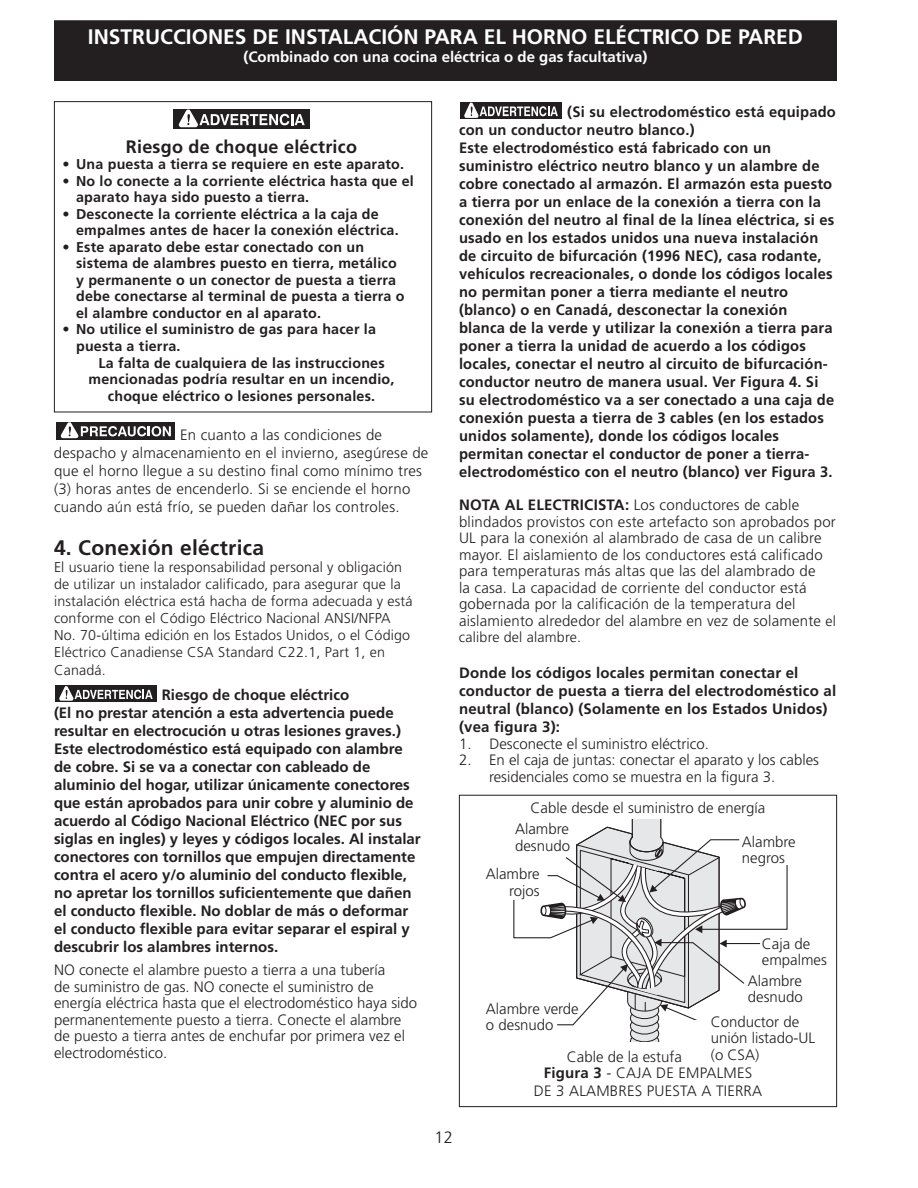
<style>
.page{position:relative;width:918px;height:1188px;background:#fff}
.page>*{position:absolute;margin:0;border:0;box-sizing:border-box;transform-origin:0 0}
.t1{font:700 21px "Frutiger";color:#fff}
.t2{font:700 21px "Frutiger";letter-spacing:.015em;color:#231f20}
.t3{font:700 18px "Frutiger";letter-spacing:.015em;color:#231f20}
.t4{font:300 16.5px "Frutiger";color:#231f20}
.t5{font:700 15px/18px "Frutiger";letter-spacing:.015em;color:#231f20}
.t6{font:300 15px/16.5px "Frutiger";letter-spacing:.015em;color:#231f20}
.t7{font:700 15px "Frutiger";color:#fff}
.t8{font:700 14.25px/16.5px "Frutiger";letter-spacing:.015em;color:#231f20}
.t9{font:300 14.25px/17.1px "Frutiger";letter-spacing:.015em;color:#231f20}
.s1{font-weight:700}
.s2{font-size:14.25px}
</style>
<div class="page">
<div style="left:55px;top:21px;width:781px;height:59px;background:#231f20"></div>
<div style="left:54px;top:20px;width:783px;height:61px;border:2px solid #231f20"></div>
<div style="left:56px;top:422px;width:118px;height:17px;background:#231f20"></div>
<svg style="left:60px;top:422px;width:111px;height:17px"></svg>
<div style="left:55px;top:686px;width:102px;height:16px;background:#231f20"></div>
<svg style="left:59px;top:685px;width:94px;height:16px"></svg>
<div style="left:54px;top:101px;width:378px;height:311px;border:1px solid #231f20"></div>
<div style="left:174px;top:109px;width:136px;height:20px;background:#231f20"></div>
<svg style="left:178px;top:109px;width:127px;height:19px"></svg>
<svg style="left:630px;top:1036px;width:29px;height:6px"></svg>
<svg style="left:630px;top:1025px;width:29px;height:17px"></svg>
<div style="left:630px;top:1025px;width:29px;height:17px;border:1px solid #231f20;border-radius:50%"></div>
<div style="left:630px;top:1018px;width:29px;height:16px;background:#e6e7e9;border-radius:50%"></div>
<div style="left:630px;top:1018px;width:29px;height:16px;border:1px solid #231f20;border-radius:50%"></div>
<svg style="left:513px;top:820px;width:275px;height:206px"></svg>
<div style="left:459px;top:795px;width:378px;height:312px;border:1px solid #231f20"></div>
<div style="left:692px;top:1020px;width:37px;height:16px;background:#fff"></div>
<div style="left:502px;top:883px;width:19px;height:16px;background:#fff"></div>
<div style="left:775px;top:852px;width:17px;height:13px;background:#fff"></div>
<div style="left:460px;top:102px;width:102px;height:17px;background:#231f20"></div>
<svg style="left:464px;top:102px;width:94px;height:16px"></svg>
<h1 class="t1" style="left:88px;top:25px;width:717px">INSTRUCCIONES DE INSTALACIÓN PARA EL HORNO ELÉCTRICO DE PARED</h1>
<p class="t7" style="left:243px;top:48px;width:406px">(Combinado con una cocina eléctrica o de gas facultativa)</p>
<p class="t3" style="left:126px;top:136px;width:233px">Riesgo de choque eléctrico</p>
<p class="t8" style="left:63px;top:156px;width:343px">• Una puesta a tierra se requiere en este aparato.</p>
<p class="t8" style="left:76px;top:173px;width:339px;text-indent:-13px">• No lo conecte a la corriente eléctrica hasta que el aparato haya sido puesto a tierra.</p>
<p class="t8" style="left:76px;top:206px;width:324px;text-indent:-14px">• Desconecte la corriente eléctrica a la caja de empalmes antes de hacer la conexión eléctrica.</p>
<p class="t8" style="left:76px;top:239px;width:330px;text-indent:-14px">• Este aparato debe estar conectado con un sistema de alambres puesto en tierra, metálico y permanente o un conector de puesta a tierra debe conectarse al terminal de puesta a tierra o el alambre conductor en al aparato.</p>
<p class="t8" style="left:76px;top:321px;width:301px;line-height:17.1px;text-indent:-14px">• No utilice el suministro de gas para hacer la puesta a tierra.</p>
<p class="t8" style="left:89px;top:355px;width:307px;text-align:center">La falta de cualquiera de las instrucciones mencionadas podría resultar en un incendio, choque eléctrico o lesiones personales.</p>
<p class="t6" style="left:54px;top:426px;width:376px;line-height:18px;text-indent:126px">En cuanto a las condiciones de despacho y almacenamiento en el invierno, asegúrese de que el horno llegue a su destino final como mínimo tres (3) horas antes de encenderlo. Si se enciende el horno cuando aún está frío, se pueden dañar los controles.</p>
<h1 class="t2" style="left:54px;top:535px;width:212px">4. Conexión eléctrica</h1>
<p class="t9" style="left:54px;top:559px;width:360px">El usuario tiene la responsabilidad personal y obligación de utilizar un instalador calificado, para asegurar que la instalación eléctrica está hacha de forma adecuada y está conforme con el Código Eléctrico Nacional ANSI/NFPA No. 70-última edición en los Estados Unidos, o el Código Eléctrico Canadiense CSA Standard C22.1, Part 1, en Canadá.</p>
<p class="t5" style="left:54px;top:686px;width:368px;text-indent:108px">Riesgo de choque eléctrico<br>(El no prestar atención a esta advertencia puede resultar en electrocución u otras lesiones graves.)<br>Este electrodoméstico está equipado con alambre de cobre. Si se va a conectar con cableado de aluminio del hogar, utilizar únicamente conectores que están aprobados para unir cobre y aluminio de acuerdo al Código Nacional Eléctrico (NEC por sus siglas en ingles) y leyes y códigos locales. Al instalar conectores con tornillos que empujen directamente contra el acero y/o aluminio del conducto flexible, no apretar los tornillos suficientemente que dañen el conducto flexible. No doblar de más o deformar el conducto flexible para evitar separar el espiral y descubrir los alambres internos.</p>
<p class="t6" style="left:54px;top:962px;width:365px">NO conecte el alambre puesto a tierra a una tubería<br>de suministro de gas. NO conecte el suministro de energía eléctrica hasta que el electrodoméstico haya sido permanentemente puesto a tierra. Conecte el alambre de puesto a tierra antes de enchufar por primera vez el electrodoméstico.</p>
<p class="t5" style="left:459px;top:103px;width:378px;text-indent:108px">(Si su electrodoméstico está equipado con un conductor neutro blanco.)<br>Este electrodoméstico está fabricado con un suministro eléctrico neutro blanco y un alambre de cobre conectado al armazón. El armazón esta puesto a tierra por un enlace de la conexión a tierra con la conexión del neutro al final de la línea eléctrica, si es usado en los estados unidos una nueva instalación de circuito de bifurcación (1996 NEC), casa rodante, vehículos recreacionales, o donde los códigos locales no permitan poner a tierra mediante el neutro (blanco) o en Canadá, desconectar la conexión blanca de la verde y utilizar la conexión a tierra para poner a tierra la unidad de acuerdo a los códigos locales, conectar el neutro al circuito de bifurcación&shy;conductor neutro de manera usual. Ver Figura 4. Si su electrodoméstico va a ser conectado a una caja de conexión puesta a tierra de 3 cables (en los estados unidos solamente), donde los códigos locales permitan conectar el conductor de poner a tierra&shy;electrodoméstico con el neutro (blanco) ver Figura 3.</p>
<p class="t6" style="left:459px;top:497px;width:379px"><span class="s1">NOTA AL ELECTRICISTA:</span> Los conductores de cable blindados provistos con este artefacto son aprobados por UL para la conexión al alambrado de casa de un calibre mayor. El aislamiento de los conductores está calificado para temperaturas más altas que las del alambrado de<br>la casa. La capacidad de corriente del conductor está gobernada por la calificación de la temperatura del aislamiento alrededor del alambre en vez de solamente <span class="s2">el</span></p>
<p class="t9" style="left:459px;top:629px;width:124px">calibre del alambre.</p>
<p class="t5" style="left:459px;top:664px;width:379px">Donde los códigos locales permitan conectar el conductor de puesta a tierra del electrodoméstico al neutral (blanco) (Solamente en los Estados Unidos) (vea figura 3):</p>
<p class="t6" style="left:459px;top:735px;width:252px">1. Desconecte el suministro eléctrico.</p>
<p class="t6" style="left:489px;top:752px;width:332px;text-indent:-30px">2. En el caja de juntas: conectar el aparato y los cables residenciales como se muestra en la figura 3.</p>
<p class="t6" style="left:531px;top:800px;width:236px">Cable desde el suministro de energía</p>
<p class="t6" style="left:515px;top:821px;width:57px">Alambre desnudo</p>
<p class="t6" style="left:486px;top:866px;width:55px;text-align:right">Alambre rojos</p>
<p class="t6" style="left:486px;top:1000px;width:94px">Alambre verde o desnudo</p>
<p class="t6" style="left:567px;top:1048px;width:117px">Cable de la estufa</p>
<p class="t6" style="left:742px;top:833px;width:55px">Alambre negros</p>
<p class="t6" style="left:762px;top:935px;width:66px">Caja de empalmes</p>
<p class="t6" style="left:748px;top:973px;width:57px">Alambre desnudo</p>
<p class="t6" style="left:711px;top:1013px;width:106px">Conductor de unión listado-UL (o CSA)</p>
<p class="t6" style="left:534px;top:1064px;width:230px;line-height:18px;text-align:center"><span class="s1">Figura 3</span> - CAJA DE EMPALMES<br>DE 3 ALAMBRES PUESTA A TIERRA</p>
<p class="t4" style="left:435px;top:1128px;width:20px">12</p>
</div>
